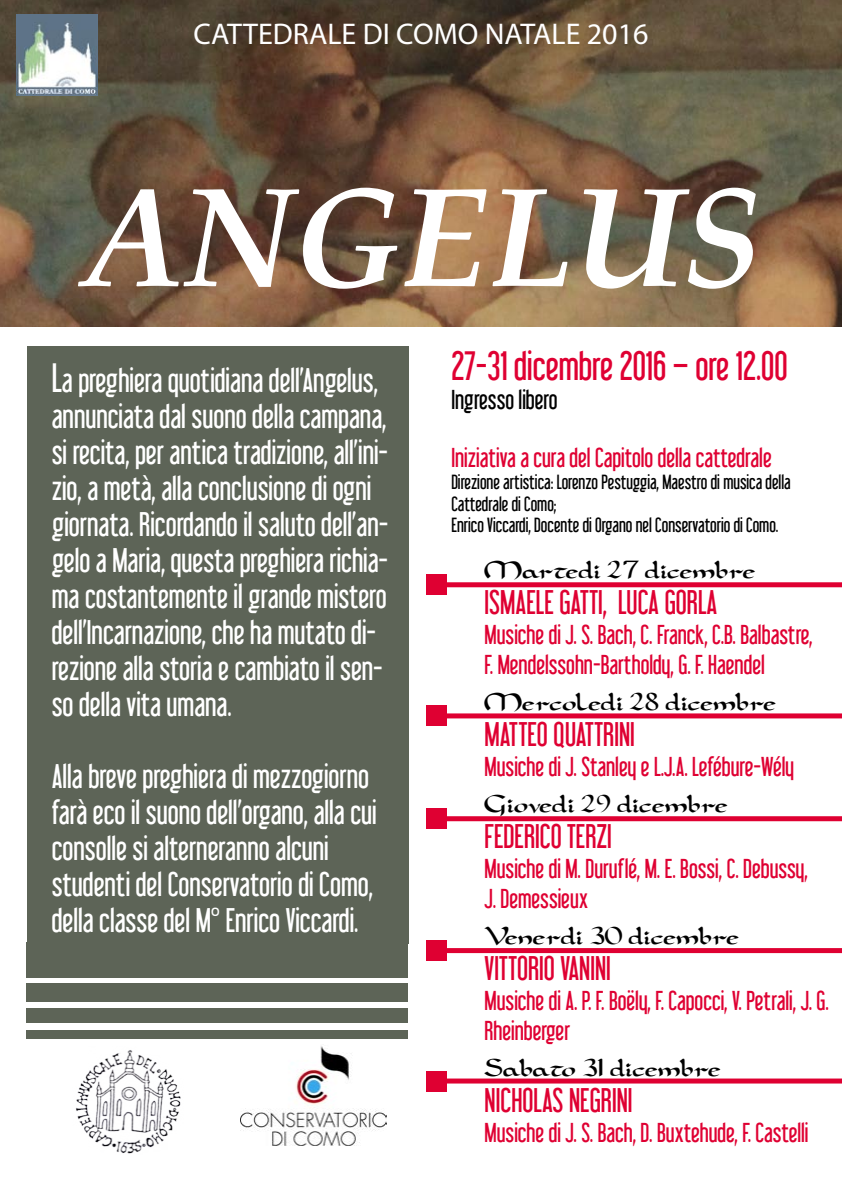
<style>
.page{position:relative;width:842px;height:1191px;background:#fff}
.page>*{position:absolute;margin:0;border:0;box-sizing:border-box;transform-origin:0 0}
.t1{font:italic 700 140px "Palatino Linotype";color:#fff}
.t2{font:36px "Libel Suit";color:#df0032}
.t3{font:30px/36px "Libel Suit";color:#fff}
.t4{font:30px "Carolingia Bigfoo T Normal";color:#000}
.t5{font:30px "Libel Suit";color:#df0032}
.t6{font:30px "Matrix";color:#fff}
.t7{font:24px/30px "Libel Suit";color:#df0032}
.t8{font:24px "Libel Suit";color:#000}
.t9{font:18px/21.6px "Libel Suit";color:#000}
.s1{font-size:36px}
</style>
<div class="page">
<div style="left:26px;top:943px;width:382px;height:35px;background:#5d6457"></div>
<img style="left:0;top:0;width:842px;height:327px">
<div style="left:27px;top:346px;width:381px;height:598px;background:#5d6457"></div>
<img style="left:76px;top:1050px;width:105px;height:104px">
<img style="left:241px;top:1046px;width:146px;height:99px">
<img style="left:16px;top:15px;width:81px;height:81px">
<div style="left:436px;top:582px;width:406px;height:5px;background:#df0032"></div>
<div style="left:426px;top:575px;width:20px;height:20px;background:#df0032"></div>
<div style="left:436px;top:713px;width:406px;height:5px;background:#df0032"></div>
<div style="left:426px;top:706px;width:20px;height:20px;background:#df0032"></div>
<div style="left:436px;top:1078px;width:406px;height:5px;background:#df0032"></div>
<div style="left:426px;top:1071px;width:20px;height:20px;background:#df0032"></div>
<div style="left:436px;top:948px;width:406px;height:5px;background:#df0032"></div>
<div style="left:426px;top:940px;width:20px;height:20px;background:#df0032"></div>
<div style="left:436px;top:816px;width:406px;height:5px;background:#df0032"></div>
<div style="left:426px;top:808px;width:20px;height:20px;background:#df0032"></div>
<div style="left:26px;top:1008px;width:382px;height:14px;background:#5d6457"></div>
<div style="left:26px;top:983px;width:382px;height:18px;background:#5d6457"></div>
<div style="left:26px;top:1029px;width:382px;height:9px;background:#5d6457"></div>
<p class="t6" style="left:193px;top:17px;width:456px">CATTEDRALE DI COMO NATALE 2016</p>
<p class="t1" style="left:83px;top:139px;width:678px">ANGELUS</p>
<p class="t3" style="left:52px;top:362px;width:338px"><span class="s1">L</span>a preghiera quotidiana dell’Angelus, annunciata dal suono della campana, si recita, per antica tradizione, all’ini&shy;zio, a metà, alla conclusione di ogni giornata. Ricordando il saluto dell’an&shy;gelo a Maria, questa preghiera richia&shy;ma costantemente il grande mistero dell’Incarnazione, che ha mutato di&shy;rezione alla storia e cambiato il sen&shy;so della vita umana.</p>
<p class="t3" style="left:52px;top:758px;width:326px">Alla breve preghiera di mezzogiorno farà eco il suono dell’organo, alla cui consolle si alterneranno alcuni</p>
<p class="t3" style="left:52px;top:866px;width:323px">studenti del Conservatorio di Como,</p>
<p class="t3" style="left:52px;top:902px;width:308px">della classe del M° Enrico Viccardi.</p>
<p class="t2" style="left:451px;top:344px;width:338px">27-31 dicembre 2016 – ore 12.00</p>
<p class="t8" style="left:451px;top:385px;width:108px">Ingresso libero</p>
<p class="t7" style="left:451px;top:443px;width:322px">Iniziativa a cura del Capitolo della cattedrale</p>
<p class="t9" style="left:451px;top:471px;width:341px">Direzione artistica: Lorenzo Pestuggia, Maestro di musica della<br>Cattedrale di Como;</p>
<p class="t9" style="left:451px;top:514px;width:329px">Enrico Viccardi, Docente di Organo nel Conservatorio di Como.</p>
<p class="t4" style="left:485px;top:554px;width:273px">Martedi 27 dicembre</p>
<p class="t5" style="left:485px;top:584px;width:234px">ISMAELE GATTI, LUCA GORLA</p>
<p class="t7" style="left:485px;top:619px;width:329px">Musiche di J. S. Bach, C. Franck, C.B. Balbastre,</p>
<p class="t7" style="left:485px;top:649px;width:282px">F. Mendelssohn-Bartholdy, G. F. Haendel</p>
<p class="t4" style="left:485px;top:686px;width:293px">Mercoledi 28 dicembre</p>
<p class="t5" style="left:485px;top:716px;width:152px">MATTEO QUATTRINI</p>
<p class="t7" style="left:485px;top:751px;width:311px">Musiche di J. Stanley e L.J.A. Lefébure-Wély</p>
<p class="t4" style="left:485px;top:788px;width:245px">Giovedi 29 dicembre</p>
<p class="t5" style="left:485px;top:818px;width:129px">FEDERICO TERZI</p>
<p class="t7" style="left:485px;top:853px;width:325px">Musiche di M. Duruflé, M. E. Bossi, C. Debussy,</p>
<p class="t7" style="left:485px;top:883px;width:105px">J. Demessieux</p>
<p class="t4" style="left:485px;top:920px;width:256px">Venerdi 30 dicembre</p>
<p class="t5" style="left:485px;top:950px;width:128px">VITTORIO VANINI</p>
<p class="t7" style="left:485px;top:985px;width:346px">Musiche di A. P. F. Boëly, F. Capocci, V. Petrali, J. G.<br>Rheinberger</p>
<p class="t4" style="left:485px;top:1052px;width:238px">Sabato 31 dicembre</p>
<p class="t5" style="left:485px;top:1082px;width:149px">NICHOLAS NEGRINI</p>
<p class="t7" style="left:485px;top:1117px;width:325px">Musiche di J. S. Bach, D. Buxtehude, F. Castelli</p>
</div>
